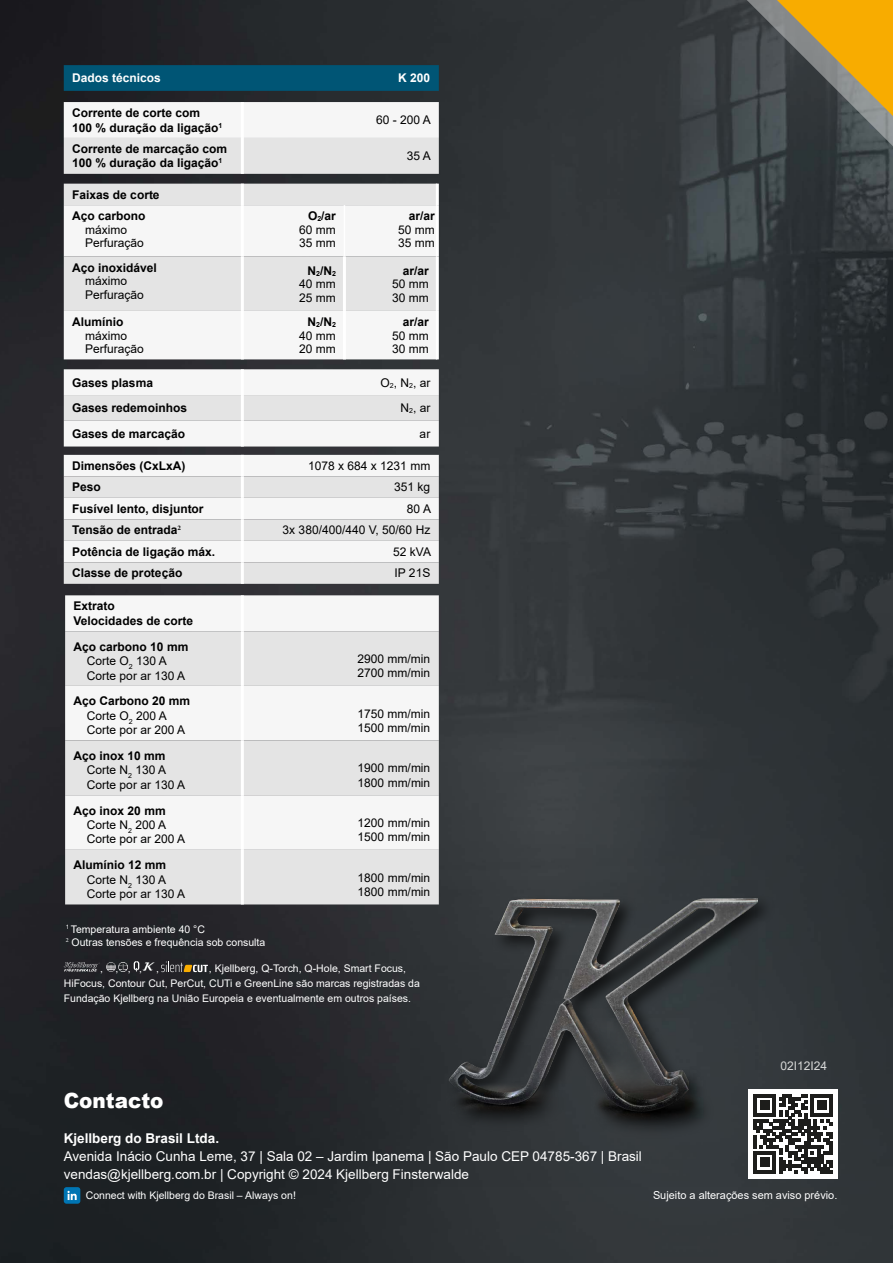
<style>
.page{position:relative;width:893px;height:1263px;background:#fff}
.page>*{position:absolute;margin:0;border:0;box-sizing:border-box;transform-origin:0 0}
.t1{font:900 21px "Arial";color:#fff;scale:.95 1}
.t2{font:13.5px/18px "Arial";color:#fff}
.t3{font:700 13.5px "Arial";color:#fff}
.t4{font:12px/14.4px "Arial";color:#000}
.t5{font:700 12px/14.4px "Arial";color:#000}
.t6{font:700 12px "Arial";color:#fff}
.t7{font:12px "Arial";color:#d7d8d7}
.t8{font:10.95px "Arial";color:#fff}
.t9{font:10.5px/15px "Arial";color:#fff}
.s1{font-weight:700}
</style>
<div class="page">
<img style="left:0;top:0;width:893px;height:1263px">
<div style="left:446px;top:894px;width:330px;height:246px;background:#33393c"></div>
<img style="left:410px;top:880px;width:347px;height:306px">
<svg style="left:545px;top:0;width:348px;height:350px;background:#363b3e"></svg>
<div style="left:803px;top:0;width:90px;height:324px;background:#000;opacity:.6"></div>
<svg style="left:777px;top:0;width:116px;height:116px;background:#ab8732"></svg>
<div style="left:65px;top:595px;width:374px;height:36px;background:#f6f6f6"></div>
<svg style="left:65px;top:631px;width:374px;height:273px;fill:#e4e4e4"></svg>
<hr style="left:241px;top:595px;width:3px;height:36px;background:#fff">
<hr style="left:241px;top:631px;width:3px;height:55px;background:#fff">
<hr style="left:241px;top:686px;width:3px;height:54px;background:#fff">
<hr style="left:241px;top:740px;width:3px;height:55px;background:#fff">
<hr style="left:241px;top:795px;width:3px;height:55px;background:#fff">
<hr style="left:241px;top:850px;width:3px;height:54px;background:#fff">
<div style="left:748px;top:1089px;width:89px;height:89px;background:#fff"></div>
<svg style="left:753px;top:1094px;width:80px;height:79px"></svg>
<hr style="left:753px;top:1170px;width:23px;height:3px;background:#1d1d1b">
<div style="left:760px;top:1158px;width:9px;height:9px;background:#1d1d1b"></div>
<svg style="left:64px;top:65px;width:375px;height:26px;background:#005474"></svg>
<div style="left:64px;top:184px;width:372px;height:21px;background:#e4e4e4"></div>
<svg style="left:64px;top:205px;width:372px;height:154px;fill:#f6f6f6"></svg>
<hr style="left:344px;top:205px;width:1px;height:51px;background:#fff">
<hr style="left:436px;top:256px;width:3px;height:55px;background:#fff">
<hr style="left:436px;top:311px;width:3px;height:48px;background:#fff">
<hr style="left:241px;top:184px;width:3px;height:21px;background:#fff">
<hr style="left:436px;top:184px;width:3px;height:21px;background:#fff">
<hr style="left:241px;top:205px;width:3px;height:51px;background:#fff">
<hr style="left:436px;top:205px;width:3px;height:51px;background:#fff">
<hr style="left:241px;top:256px;width:3px;height:55px;background:#fff">
<hr style="left:343px;top:256px;width:3px;height:55px;background:#fff">
<hr style="left:241px;top:311px;width:3px;height:48px;background:#fff">
<hr style="left:343px;top:311px;width:3px;height:48px;background:#fff">
<svg style="left:64px;top:102px;width:375px;height:72px"></svg>
<hr style="left:241px;top:102px;width:3px;height:36px;background:#fff">
<hr style="left:241px;top:138px;width:3px;height:36px;background:#fff">
<svg style="left:64px;top:369px;width:375px;height:77px"></svg>
<hr style="left:241px;top:369px;width:3px;height:26px;background:#fff">
<hr style="left:241px;top:395px;width:3px;height:26px;background:#fff">
<hr style="left:241px;top:421px;width:3px;height:25px;background:#fff">
<svg style="left:64px;top:455px;width:375px;height:129px"></svg>
<hr style="left:241px;top:455px;width:3px;height:21px;background:#fff">
<hr style="left:241px;top:476px;width:3px;height:22px;background:#fff">
<hr style="left:241px;top:498px;width:3px;height:21px;background:#fff">
<hr style="left:241px;top:519px;width:3px;height:22px;background:#fff">
<hr style="left:241px;top:541px;width:3px;height:21px;background:#fff">
<hr style="left:241px;top:562px;width:3px;height:22px;background:#fff">
<svg style="left:64px;top:962px;width:36px;height:9px"></svg>
<svg style="left:106px;top:962px;width:22px;height:9px"></svg>
<svg style="left:134px;top:961px;width:74px;height:12px"></svg>
<div style="left:64px;top:1187px;width:16px;height:17px;background:#0075b3;border-radius:3px"></div>
<svg style="left:67px;top:1191px;width:10px;height:9px"></svg>
<p class="t6" style="left:72px;top:70px;width:90px">Dados técnicos</p>
<p class="t6" style="left:398px;top:70px;width:34px">K 200</p>
<p class="t5" style="left:72px;top:106px;width:151px">Corrente de corte com<br>100 % duração da ligação<sup>1</sup></p>
<p class="t4" style="left:376px;top:113px;width:56px">60 - 200 A</p>
<p class="t5" style="left:72px;top:142px;width:156px">Corrente de marcação com<br>100 % duração da ligação<sup>1</sup></p>
<p class="t4" style="left:407px;top:149px;width:26px">35 A</p>
<p class="t5" style="left:72px;top:184px;width:89px;line-height:21.5px">Faixas de corte<br>Aço carbono</p>
<p class="t4" style="left:85px;top:223px;width:60px;line-height:13.5px">máximo<br>Perfuração</p>
<p class="t4" style="left:299px;top:209px;width:38px;line-height:13.5px;text-align:justify;text-indent:9px"><span class="s1">O</span><sub>2</sub><span class="s1">/ar </span>60 mm 35 mm</p>
<p class="t5" style="left:409px;top:209px;width:28px">ar/ar</p>
<p class="t4" style="left:398px;top:223px;width:38px;line-height:13.5px">50 mm<br>35 mm</p>
<p class="t5" style="left:72px;top:260px;width:86px">Aço inoxidável</p>
<p class="t4" style="left:85px;top:274px;width:60px;line-height:13.5px">máximo<br>Perfuração</p>
<p class="t4" style="left:299px;top:263px;width:38px;line-height:13.5px;text-align:justify;text-indent:8px"><span class="s1">N</span><sub>2</sub><span class="s1">/N</span><sub>2<br></sub>40 mm 25 mm</p>
<p class="t5" style="left:403px;top:263px;width:28px">ar/ar</p>
<p class="t4" style="left:392px;top:277px;width:38px;line-height:13.5px">50 mm<br>30 mm</p>
<p class="t5" style="left:72px;top:315px;width:53px">Alumínio</p>
<p class="t4" style="left:85px;top:328px;width:60px;line-height:13.5px">máximo<br>Perfuração</p>
<p class="t4" style="left:299px;top:315px;width:38px;line-height:13.5px;text-align:justify;text-indent:8px"><span class="s1">N</span><sub>2</sub><span class="s1">/N</span><sub>2<br></sub>40 mm 20 mm</p>
<p class="t5" style="left:403px;top:315px;width:28px">ar/ar</p>
<p class="t4" style="left:392px;top:328px;width:38px;line-height:13.5px">50 mm<br>30 mm</p>
<p class="t5" style="left:72px;top:375px;width:82px">Gases plasma</p>
<p class="t4" style="left:381px;top:375px;width:51px">O<sub>2</sub>, N<sub>2</sub>, ar</p>
<p class="t5" style="left:72px;top:401px;width:116px">Gases redemoinhos</p>
<p class="t4" style="left:400px;top:401px;width:31px">N<sub>2</sub>, ar</p>
<p class="t5" style="left:72px;top:427px;width:114px">Gases de marcação</p>
<p class="t4" style="left:420px;top:426px;width:12px">ar</p>
<p class="t5" style="left:72px;top:459px;width:115px">Dimensões (CxLxA)</p>
<p class="t4" style="left:308px;top:458px;width:124px">1078 x 684 x 1231 mm</p>
<p class="t5" style="left:72px;top:480px;width:30px">Peso</p>
<p class="t4" style="left:394px;top:480px;width:38px">351 kg</p>
<p class="t5" style="left:72px;top:502px;width:133px">Fusível lento, disjuntor</p>
<p class="t4" style="left:407px;top:501px;width:26px">80 A</p>
<p class="t5" style="left:72px;top:523px;width:110px">Tensão de entrada<sup>2</sup></p>
<p class="t4" style="left:283px;top:523px;width:149px">3x 380/400/440 V, 50/60 Hz</p>
<p class="t5" style="left:72px;top:545px;width:144px">Potência de ligação máx.</p>
<p class="t4" style="left:393px;top:544px;width:39px">52 kVA</p>
<p class="t5" style="left:72px;top:566px;width:112px">Classe de proteção</p>
<p class="t4" style="left:395px;top:566px;width:37px">IP 21S</p>
<p class="t5" style="left:74px;top:599px;width:121px">Extrato<br>Velocidades de corte</p>
<p class="t4" style="left:87px;top:639px;width:103px;text-indent:-13px"><span class="s1">Aço carbono 10 mm<br></span>Corte O<sub>2</sub> 130 A<br>Corte por ar 130 A</p>
<p class="t4" style="left:358px;top:651px;width:74px">2900 mm/min<br>2700 mm/min</p>
<p class="t4" style="left:87px;top:694px;width:105px;text-indent:-13px"><span class="s1">Aço Carbono 20 mm<br></span>Corte O<sub>2</sub> 200 A<br>Corte por ar 200 A</p>
<p class="t4" style="left:358px;top:706px;width:74px">1750 mm/min<br>1500 mm/min</p>
<p class="t4" style="left:87px;top:748px;width:100px;text-indent:-13px"><span class="s1">Aço inox 10 mm<br></span>Corte N<sub>2</sub> 130 A<br>Corte por ar 130 A</p>
<p class="t4" style="left:358px;top:761px;width:74px">1900 mm/min<br>1800 mm/min</p>
<p class="t4" style="left:87px;top:803px;width:100px;text-indent:-13px"><span class="s1">Aço inox 20 mm<br></span>Corte N<sub>2</sub> 200 A<br>Corte por ar 200 A</p>
<p class="t4" style="left:358px;top:815px;width:74px">1200 mm/min<br>1500 mm/min</p>
<p class="t4" style="left:87px;top:858px;width:100px;text-indent:-13px"><span class="s1">Alumínio 12 mm<br></span>Corte N<sub>2</sub> 130 A<br>Corte por ar 130 A</p>
<p class="t4" style="left:358px;top:870px;width:74px">1800 mm/min<br>1800 mm/min</p>
<p class="t9" style="left:66px;top:923px;width:201px;line-height:12.6px"><sup>1</sup> Temperatura ambiente 40 °C<br><sup>2</sup> Outras tensões e frequência sob consulta</p>
<p class="t9" style="left:64px;top:960px;width:358px;text-indent:145px">, Kjellberg, Q-Torch, Q-Hole, Smart Focus,<br>HiFocus, Contour Cut, PerCut, CUTi e GreenLine são marcas registradas da<br>Fundação Kjellberg na União Europeia e eventualmente em outros países.</p>
<p class="t9" style="left:100px;top:960px;width:44px">, , , ,</p>
<p class="t9" style="left:156px;top:960px;width:4px">,</p>
<h1 class="t1" style="left:64px;top:1085px;width:107px">Contacto</h1>
<p class="t3" style="left:64px;top:1129px;width:157px">Kjellberg do Brasil Ltda.</p>
<p class="t2" style="left:64px;top:1147px;width:580px">Avenida Inácio Cunha Leme, 37 | Sala 02 – Jardim Ipanema | São Paulo CEP 04785-367 | Brasil vendas@kjellberg.com.br | Copyright © 2024 Kjellberg Finsterwalde</p>
<p class="t9" style="left:86px;top:1188px;width:212px">Connect with Kjellberg do Brasil – Always on!</p>
<p class="t7" style="left:780px;top:1057px;width:48px">02I12I24</p>
<p class="t8" style="left:653px;top:1188px;width:186px">Sujeito a alterações sem aviso prévio.</p>
</div>
